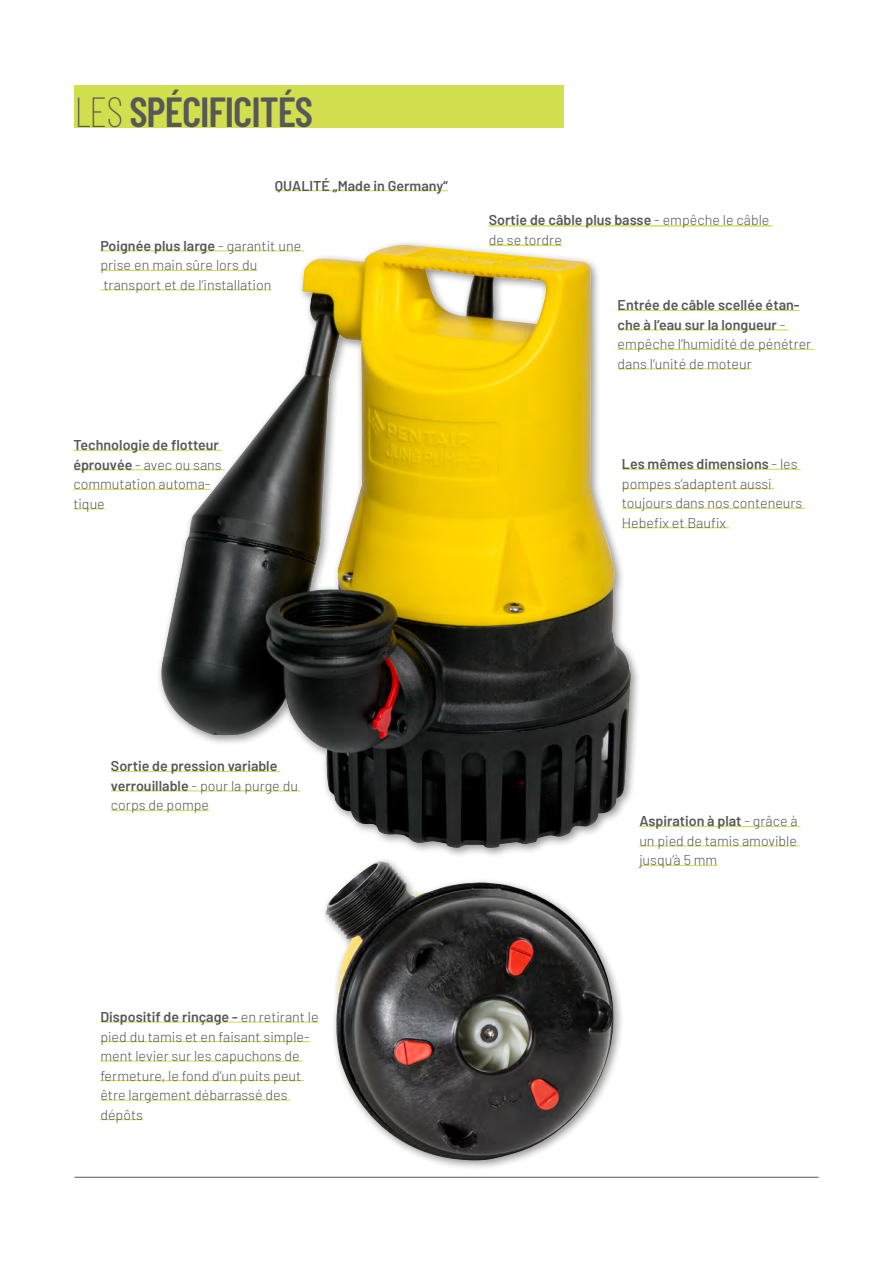
<style>
.page{position:relative;width:893px;height:1263px;background:#fff}
.page>*{position:absolute;margin:0;border:0;box-sizing:border-box;transform-origin:0 0}
.Head_Barlow_Condense{font:600 42px "Barlow Condensed";letter-spacing:-.025em;color:#57585a}
.Bodytext{font:300 14.25px/19.5px "Barlow";color:#57585a}
.Bodytext-2{font:600 14.25px/19.5px "Barlow";color:#57585a}
.BODY{font:300 14.25px/19.5px "Barlow";color:#57585a}
.s1{font-weight:100}
.s2{font-weight:600}
.s3{font-weight:300}
</style>
<div class="page">
<hr style="left:74px;top:1177px;width:745px;height:1px;background:#57585a">
<div style="left:74px;top:85px;width:489px;height:43px;background:#d1de4d"></div>
<img style="left:161px;top:245px;width:524px;height:620px">
<hr style="left:100px;top:250px;width:204px;height:1px;background:#d1de4d">
<hr style="left:100px;top:270px;width:157px;height:1px;background:#d1de4d">
<hr style="left:100px;top:289px;width:171px;height:1px;background:#d1de4d">
<hr style="left:618px;top:310px;width:182px;height:1px;background:#d1de4d">
<hr style="left:618px;top:329px;width:170px;height:1px;background:#d1de4d">
<hr style="left:618px;top:349px;width:196px;height:1px;background:#d1de4d">
<hr style="left:618px;top:368px;width:134px;height:1px;background:#d1de4d">
<hr style="left:489px;top:225px;width:283px;height:2px;background:#d1de4d">
<hr style="left:489px;top:245px;width:73px;height:1px;background:#d1de4d">
<hr style="left:622px;top:469px;width:178px;height:1px;background:#d1de4d">
<hr style="left:622px;top:488px;width:152px;height:1px;background:#d1de4d">
<hr style="left:622px;top:508px;width:183px;height:1px;background:#d1de4d">
<hr style="left:622px;top:527px;width:107px;height:1px;background:#d1de4d">
<hr style="left:111px;top:771px;width:169px;height:1px;background:#d1de4d">
<hr style="left:111px;top:790px;width:189px;height:1px;background:#d1de4d">
<hr style="left:111px;top:810px;width:98px;height:1px;background:#d1de4d">
<hr style="left:73px;top:450px;width:149px;height:1px;background:#d1de4d">
<hr style="left:73px;top:469px;width:152px;height:1px;background:#d1de4d">
<hr style="left:73px;top:489px;width:138px;height:1px;background:#d1de4d">
<hr style="left:73px;top:508px;width:32px;height:1px;background:#d1de4d">
<hr style="left:639px;top:826px;width:161px;height:1px;background:#d1de4d">
<hr style="left:639px;top:845px;width:161px;height:1px;background:#d1de4d">
<hr style="left:639px;top:865px;width:78px;height:1px;background:#d1de4d">
<hr style="left:100px;top:1021px;width:219px;height:2px;background:#d1de4d">
<hr style="left:100px;top:1041px;width:210px;height:1px;background:#d1de4d">
<hr style="left:100px;top:1060px;width:203px;height:2px;background:#d1de4d">
<hr style="left:100px;top:1080px;width:204px;height:1px;background:#d1de4d">
<hr style="left:100px;top:1099px;width:190px;height:2px;background:#d1de4d">
<hr style="left:100px;top:1119px;width:43px;height:1px;background:#d1de4d">
<hr style="left:275px;top:190px;width:173px;height:1px;background:#d1de4d">
<div style="left:321px;top:856px;width:304px;height:315px;background:#231f20;opacity:.5"></div>
<img style="left:325px;top:861px;width:290px;height:317px">
<p class="Head_Barlow_Condense" style="left:74px;top:82px;width:240px"><span class="s1">LES</span> SPÉCIFICITÉS</p>
<p class="Bodytext-2" style="left:275px;top:176px;width:175px">QUALITÉ „Made in Germany“</p>
<p class="BODY" style="left:100px;top:236px;width:202px"><span class="s2">Poignée plus large</span> - garantit une prise en main sûre lors du transport et de l‘installation</p>
<p class="Bodytext" style="left:73px;top:435px;width:150px"><span class="s2">Technologie de flotteur éprouvée</span> - avec ou sans commutation automa&shy;tique</p>
<p class="Bodytext" style="left:489px;top:210px;width:282px"><span class="s2">Sortie de câble plus basse</span> - empêche le câble de se tordre</p>
<p class="Bodytext-2" style="left:618px;top:295px;width:195px">Entrée de câble scellée étan&shy;che à l‘eau sur la longueur <span class="s3">- empêche l‘humidité de pénétrer dans l‘unité de moteur</span></p>
<p class="Bodytext" style="left:622px;top:454px;width:177px"><span class="s2">Les mêmes dimensions</span> - les pompes s‘adaptent aussi</p>
<p class="Bodytext" style="left:622px;top:493px;width:182px">toujours dans nos conteneurs<br>Hebefix et Baufix</p>
<p class="Bodytext-2" style="left:111px;top:756px;width:189px">Sortie de pression variable verrouillable <span class="s3">- pour la purge du corps de pompe</span></p>
<p class="Bodytext" style="left:100px;top:1007px;width:220px"><span class="s2">Dispositif de rinçage -</span> en retirant le pied du tamis et en faisant simple&shy;ment levier sur les capuchons de fermeture, le fond d‘un puits peut être largement débarrassé des dépôts</p>
<p class="Bodytext" style="left:639px;top:811px;width:160px;text-align:justify"><span class="s2">Aspiration à plat</span> - grâce à un pied de tamis amovible jusqu‘à 5 mm</p>
</div>
